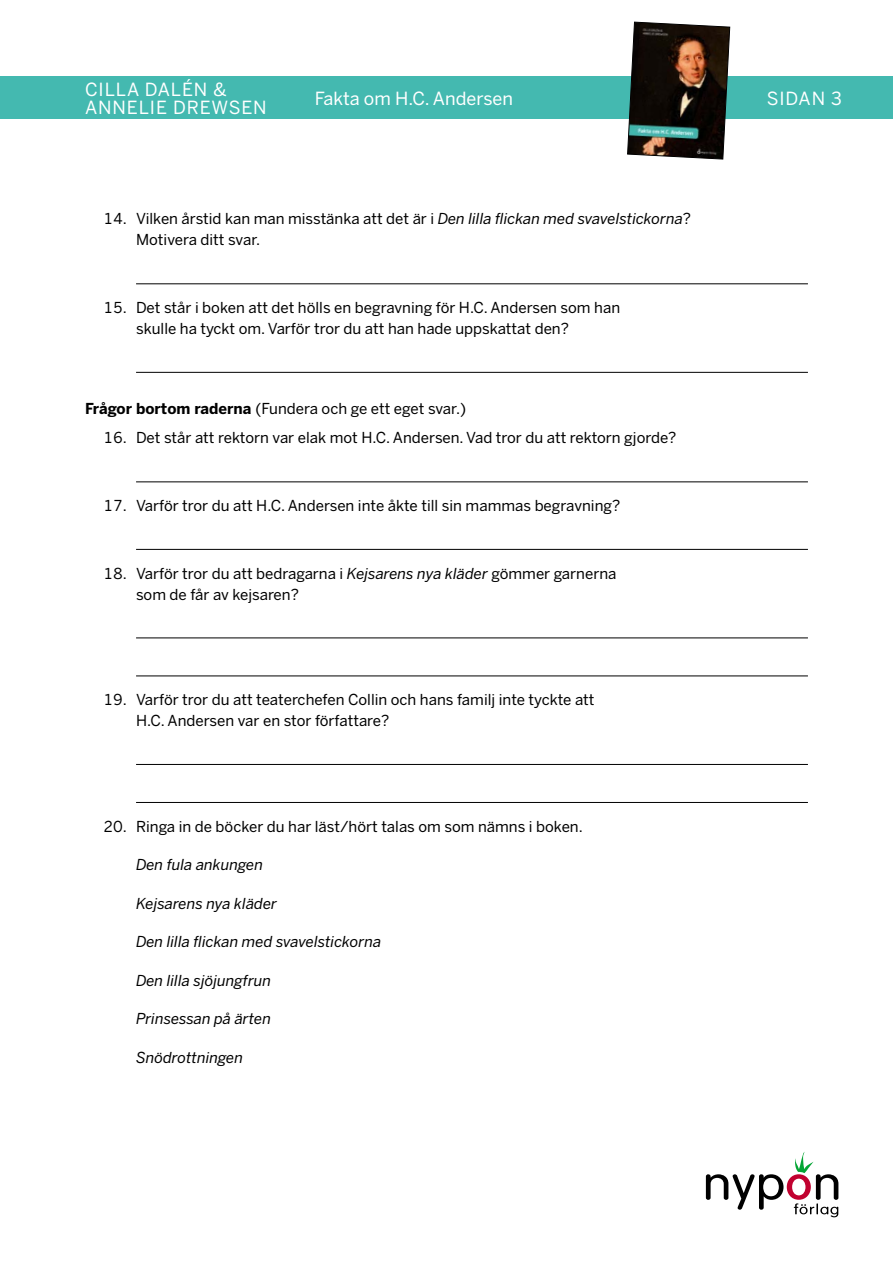
<style>
.page{position:relative;width:893px;height:1263px;background:#fff}
.page>*{position:absolute;margin:0;border:0;box-sizing:border-box;transform-origin:0 0}
.t1{font:18px/18px "Benton Sans";letter-spacing:.05em;color:#fff}
.t2{font:18px "Benton Sans";color:#fff}
.t3{font:15px/21px "Benton Sans";color:#000}
.t4{font:italic 15px "Benton Sans";color:#000}
.s1{font-style:italic}
.s2{font-weight:700}
</style>
<div class="page">
<svg style="left:706px;top:1152px;width:132px;height:65px"></svg>
<div style="left:0;top:77px;width:893px;height:42px;background:#44b9b0"></div>
<img style="left:627px;top:21px;width:103px;height:139px">
<hr style="left:136px;top:283px;width:672px;height:1px;background:#000">
<hr style="left:136px;top:372px;width:672px;height:1px;background:#000">
<hr style="left:136px;top:481px;width:672px;height:1px;background:#000">
<hr style="left:136px;top:549px;width:672px;height:1px;background:#000">
<hr style="left:136px;top:637px;width:672px;height:1px;background:#000">
<hr style="left:136px;top:675px;width:672px;height:1px;background:#000">
<hr style="left:136px;top:764px;width:672px;height:1px;background:#000">
<hr style="left:136px;top:802px;width:672px;height:1px;background:#000">
<p class="t1" style="left:85px;top:80px;width:183px">CILLA DALÉN &amp;<br>ANNELIE DREWSEN</p>
<p class="t2" style="left:315px;top:87px;width:200px">Fakta om H.C. Andersen</p>
<p class="t1" style="left:767px;top:89px;width:77px">SIDAN 3</p>
<p class="t3" style="left:136px;top:209px;width:557px;text-indent:-33px">14. Vilken årstid kan man misstänka att det är i <span class="s1">Den lilla flickan med svavelstickorna</span>?<br>Motivera ditt svar.</p>
<p class="t3" style="left:136px;top:297px;width:486px;text-indent:-33px">15. Det står i boken att det hölls en begravning för H.C. Andersen som han skulle ha tyckt om. Varför tror du att han hade uppskattat den?</p>
<p class="t3" style="left:85px;top:398px;width:383px"><span class="s2">Frågor bortom raderna</span> (Fundera och ge ett eget svar.)</p>
<p class="t3" style="left:103px;top:428px;width:575px">16. Det står att rektorn var elak mot H.C. Andersen. Vad tror du att rektorn gjorde?</p>
<p class="t3" style="left:103px;top:495px;width:518px">17. Varför tror du att H.C. Andersen inte åkte till sin mammas begravning?</p>
<p class="t3" style="left:136px;top:563px;width:482px;text-indent:-33px">18. Varför tror du att bedragarna i <span class="s1">Kejsarens nya kläder</span> gömmer garnerna som de får av kejsaren?</p>
<p class="t3" style="left:136px;top:689px;width:460px;text-indent:-33px">19. Varför tror du att teaterchefen Collin och hans familj inte tyckte att<br>H.C. Andersen var en stor författare?</p>
<p class="t3" style="left:103px;top:816px;width:481px">20. Ringa in de böcker du har läst/hört talas om som nämns i boken.</p>
<p class="t4" style="left:136px;top:856px;width:129px">Den fula ankungen</p>
<p class="t4" style="left:136px;top:894px;width:143px">Kejsarens nya kläder</p>
<p class="t4" style="left:136px;top:933px;width:247px">Den lilla flickan med svavelstickorna</p>
<p class="t4" style="left:136px;top:971px;width:137px">Den lilla sjöjungfrun</p>
<p class="t4" style="left:136px;top:1010px;width:136px">Prinsessan på ärten</p>
<p class="t4" style="left:136px;top:1048px;width:109px">Snödrottningen</p>
</div>
